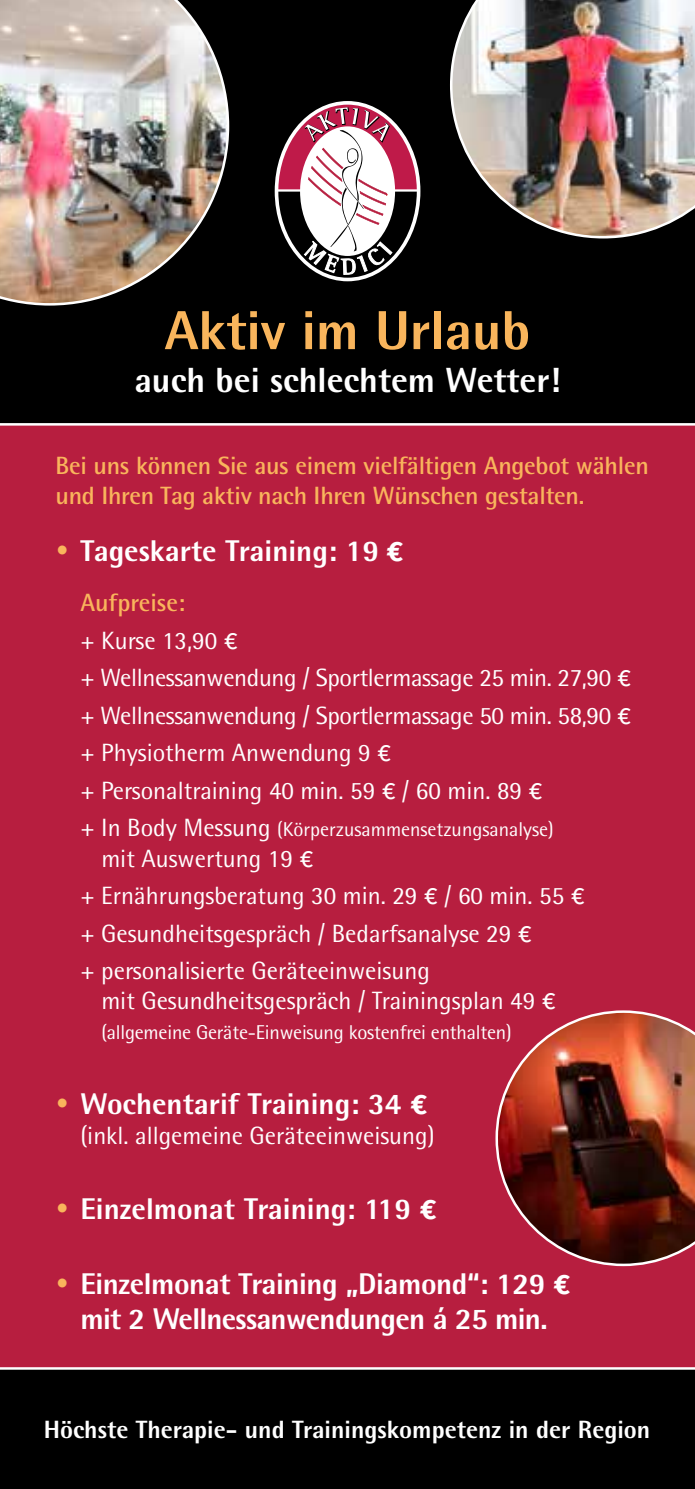
<style>
.page{position:relative;width:695px;height:1489px;background:#fff}
.page>*{position:absolute;margin:0;border:0;box-sizing:border-box;transform-origin:0 0}
.t1{font:800 55px "Rotis Semi Sans";color:#f9b55c}
.t2{font:800 35px "Rotis Semi Sans";color:#fff}
.t3{font:800 30px/35px "Rotis Semi Sans";letter-spacing:-.015em;color:#fff;text-align:center}
.t4{font:25px/37.5px "Rotis Semi Sans";color:#fff}
.t5{font:700 25px/30px "Rotis Semi Sans";letter-spacing:-.01em;color:#f9b55c}
.t6{font:800 25px "Rotis Semi Sans";color:#fff}
.t7{font:20px "Rotis Semi Sans";letter-spacing:-.01em;color:#fff}
.s1{color:#f9b55c}
.s2{font-family:"Effra";font-weight:700}
.s3{font-weight:700;color:#f9b55c}
.s4{font-family:"Effra"}
.s5{font-size:25px}
</style>
<div class="page">
<div style="left:0;top:0;width:694px;height:1488px;background:#b71e3f"></div>
<div style="left:0;top:0;width:694px;height:425px;background:#000"></div>
<div style="left:0;top:1367px;width:694px;height:121px;background:#000"></div>
<svg style="left:278px;top:105px;width:139px;height:178px"></svg>
<img style="left:0;top:0;width:229px;height:305px">
<img style="left:450px;top:0;width:244px;height:238px">
<img style="left:495px;top:1010px;width:199px;height:255px">
<h1 class="t1" style="left:165px;top:295px;width:367px">Aktiv im Urlaub</h1>
<h2 class="t2" style="left:134px;top:358px;width:427px">auch bei schlechtem Wetter!</h2>
<p class="t5" style="left:55px;top:450px;width:594px">Bei uns können Sie aus einem vielfältigen Angebot wählen und Ihren Tag aktiv nach Ihren Wünschen gestalten.</p>
<p class="t3" style="left:55px;top:533px;width:349px"><span class="s1">•</span> Tageskarte Training: 19 <span class="s2">€</span></p>
<p class="t4" style="left:80px;top:584px;width:551px"><span class="s3">Aufpreise:<br></span>+ Kurse 13,90 <span class="s4">€<br></span>+ Wellnessanwendung / Sportlermassage 25 min. 27,90 <span class="s4">€ </span>+ Wellnessanwendung / Sportlermassage 50 min. 58,90 <span class="s4">€ </span>+ Physiotherm Anwendung 9 <span class="s4">€<br></span>+ Personaltraining 40 min. 59 <span class="s4">€</span> / 60 min. 89 <span class="s4">€</span></p>
<p class="t7" style="left:80px;top:817px;width:475px"><span class="s5">+ In Body Messung</span> (Körperzusammensetzungsanalyse)</p>
<p class="t4" style="left:80px;top:839px;width:505px;text-indent:21px">mit Auswertung 19 <span class="s4">€<br></span>+ Ernährungsberatung 30 min. 29 <span class="s4">€</span> / 60 min. 55 <span class="s4">€ </span>+ Gesundheitsgespräch / Bedarfsanalyse 29 <span class="s4">€<br></span>+ personalisierte Geräteeinweisung</p>
<p class="t4" style="left:101px;top:981px;width:455px">mit Gesundheitsgespräch / Trainingsplan 49 <span class="s4">€</span></p>
<p class="t7" style="left:101px;top:1020px;width:411px">(allgemeine Geräte-Einweisung kostenfrei enthalten)</p>
<p class="t3" style="left:55px;top:1085px;width:373px"><span class="s1">•</span> Wochentarif Training: 34 <span class="s2">€</span></p>
<p class="t4" style="left:80px;top:1116px;width:356px">(inkl. allgemeine Geräteeinweisung)</p>
<p class="t3" style="left:55px;top:1190px;width:382px"><span class="s1">•</span> Einzelmonat Training: 119 <span class="s2">€</span></p>
<p class="t3" style="left:55px;top:1265px;width:515px"><span class="s1">•</span> Einzelmonat Training „Diamond“: 129 <span class="s2">€ </span>mit 2 Wellnessanwendungen á 25 min.</p>
<p class="t6" style="left:44px;top:1413px;width:607px">Höchste Therapie- und Trainingskompetenz in der Region</p>
</div>
